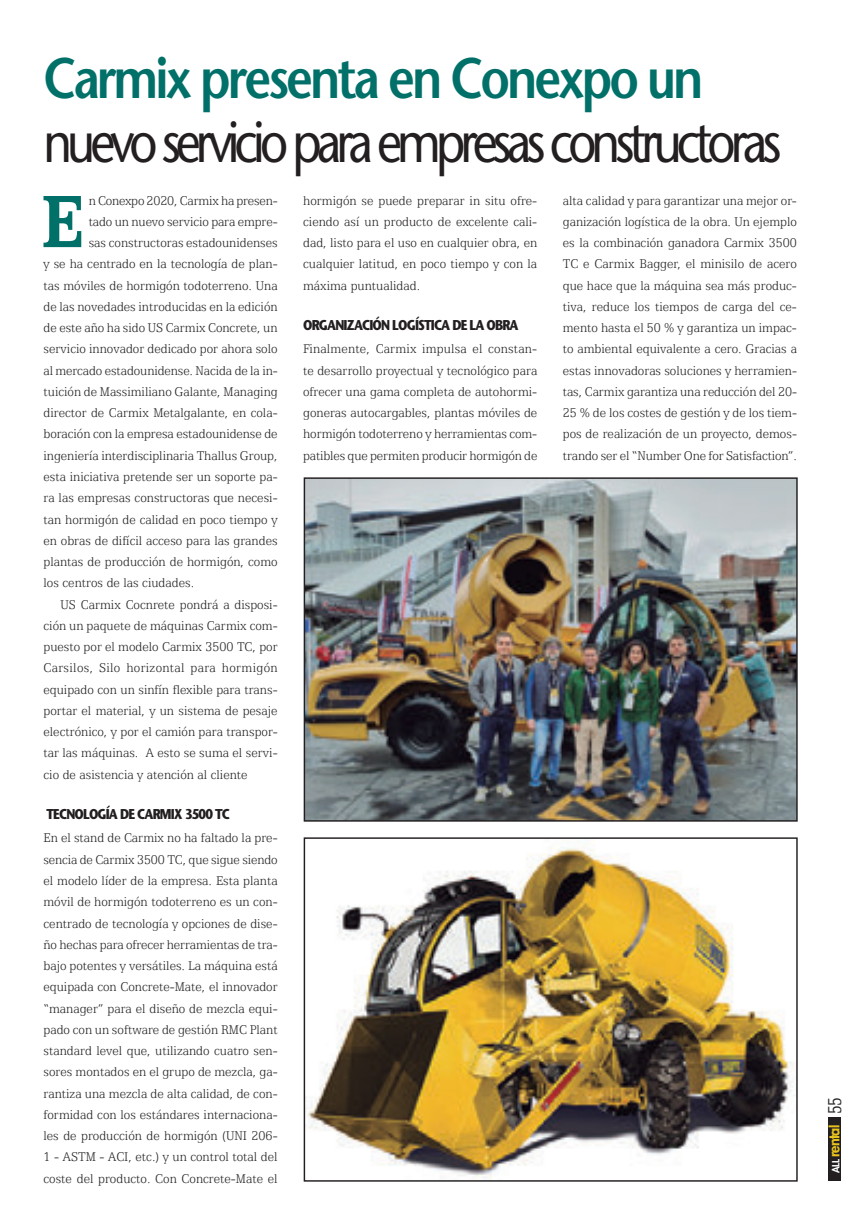
<style>
.page{position:relative;width:854px;height:1224px;background:#fff}
.page>*{position:absolute;margin:0;border:0;box-sizing:border-box;transform-origin:0 0}
.t1{font:700 83.55px "Egyptian 505 BT";color:#007069;scale:.9 1}
.t2{font:57px "Stone Sans";letter-spacing:-.1em;color:#231f20;scale:.86 1}
.t3{font:600 57px "Stone Sans";letter-spacing:-.06em;color:#007069;scale:.86 1}
.t4{font:800 15px "Futura";color:#e8c31d;scale:.96 1}
.t5{font:300 14.25px/21.3px "Egyptian 505 BT";color:#231f20;text-align:justify;scale:.9 1}
.t6{font:700 14.25px "Stone Sans";letter-spacing:-.07em;color:#231f20;scale:.85 1}
.t7{font:300 14.25px "Egyptian 505 BT";letter-spacing:.025em;color:#231f20;scale:.9 1}
.s1{font-size:9.75px;color:#fff}
.s2{font-size:12.75px}
.s3{font-family:"Egyptian 505 BT";font-weight:400;font-size:21px;color:#231f20}
</style>
<div class="page">
<div style="left:828px;top:1117px;width:13px;height:64px;background:#231f20"></div>
<img style="left:307px;top:845px;width:487px;height:334px">
<img style="left:306px;top:479px;width:490px;height:341px">
<h2 class="t3" style="left:44px;top:44px;width:769px">Carmix presenta en Conexpo un</h2>
<h2 class="t2" style="left:44px;top:108px;width:860px">nuevo servicio para empresas constructoras</h2>
<h1 class="t1" style="left:41px;top:172px;width:50px">E</h1>
<p class="t5" style="left:89px;top:189px;width:211px">n Conexpo 2020, Carmix ha presen-</p>
<p class="t5" style="left:89px;top:211px;width:211px">tado un nuevo servicio para empre-</p>
<p class="t5" style="left:89px;top:232px;width:212px">sas constructoras estadounidenses</p>
<p class="t5" style="left:44px;top:253px;width:262px">y se ha centrado en la tecnología de plan-</p>
<p class="t5" style="left:44px;top:274px;width:262px">tas móviles de hormigón todoterreno. Una</p>
<p class="t5" style="left:44px;top:296px;width:262px">de las novedades introducidas en la edición</p>
<p class="t5" style="left:44px;top:317px;width:262px">de este año ha sido US Carmix Concrete, un</p>
<p class="t5" style="left:44px;top:338px;width:262px">servicio innovador dedicado por ahora solo</p>
<p class="t5" style="left:44px;top:359px;width:262px">al mercado estadounidense. Nacida de la in-</p>
<p class="t5" style="left:44px;top:381px;width:262px">tuición de Massimiliano Galante, Managing</p>
<p class="t5" style="left:44px;top:402px;width:262px">director de Carmix Metalgalante, en cola-</p>
<p class="t5" style="left:44px;top:423px;width:262px">boración con la empresa estadounidense de</p>
<p class="t5" style="left:44px;top:444px;width:262px">ingeniería interdisciplinaria Thallus Group,</p>
<p class="t5" style="left:44px;top:466px;width:262px">esta iniciativa pretende ser un soporte pa-</p>
<p class="t5" style="left:44px;top:487px;width:262px">ra las empresas constructoras que necesi-</p>
<p class="t5" style="left:44px;top:508px;width:262px">tan hormigón de calidad en poco tiempo y</p>
<p class="t5" style="left:44px;top:529px;width:262px">en obras de difícil acceso para las grandes</p>
<p class="t5" style="left:44px;top:551px;width:262px">plantas de producción de hormigón, como</p>
<p class="t5" style="left:44px;top:572px;width:169px">los centros de las ciudades.</p>
<p class="t5" style="left:61px;top:593px;width:243px">US Carmix Cocnrete pondrá a disposi-</p>
<p class="t5" style="left:44px;top:614px;width:262px">ción un paquete de máquinas Carmix com-</p>
<p class="t5" style="left:44px;top:636px;width:262px">puesto por el modelo Carmix 3500 TC, por</p>
<p class="t7" style="left:44px;top:660px;width:262px">Carsilos, Silo horizontal para hormigón</p>
<p class="t5" style="left:44px;top:678px;width:262px">equipado con un sinfín flexible para trans-</p>
<p class="t5" style="left:44px;top:700px;width:262px">portar el material, y un sistema de pesaje</p>
<p class="t5" style="left:44px;top:721px;width:262px">electrónico, y por el camión para transpor-</p>
<p class="t5" style="left:44px;top:742px;width:262px">tar las máquinas. A esto se suma el servi-</p>
<p class="t5" style="left:44px;top:763px;width:228px">cio de asistencia y atención al cliente</p>
<p class="t6" style="left:46px;top:805px;width:217px">TECNOLOGÍA DE CARMIX 3500 TC</p>
<p class="t5" style="left:44px;top:827px;width:262px">En el stand de Carmix no ha faltado la pre&shy;sencia de Carmix 3500 TC, que sigue siendo el modelo líder de la empresa. Esta planta móvil de hormigón todoterreno es un con&shy;centrado de tecnología y opciones de dise&shy;ño hechas para ofrecer herramientas de tra&shy;bajo potentes y versátiles. La máquina está equipada con Concrete-Mate, el innovador “manager” para el diseño de mezcla equi&shy;pado con un software de gestión RMC Plant standard level que, utilizando cuatro sen&shy;sores montados en el grupo de mezcla, ga&shy;rantiza una mezcla de alta calidad, de con&shy;formidad con los estándares internaciona&shy;les de producción de hormigón (UNI 206- 1 - ASTM - ACI, etc.) y un control total del coste del producto. Con Concrete-Mate el</p>
<p class="t5" style="left:303px;top:189px;width:262px">hormigón se puede preparar in situ ofre&shy;ciendo así un producto de excelente cali&shy;dad, listo para el uso en cualquier obra, en cualquier latitud, en poco tiempo y con la máxima puntualidad.</p>
<p class="t6" style="left:303px;top:316px;width:255px">ORGANIZACIÓN LOGÍSTICA DE LA OBRA</p>
<p class="t5" style="left:303px;top:338px;width:262px">Finalmente, Carmix impulsa el constan&shy;te desarrollo proyectual y tecnológico para ofrecer una gama completa de autohormi&shy;goneras autocargables, plantas móviles de hormigón todoterreno y herramientas com&shy;patibles que permiten producir hormigón de</p>
<p class="t5" style="left:563px;top:189px;width:262px">alta calidad y para garantizar una mejor or&shy;ganización logística de la obra. Un ejemplo es la combinación ganadora Carmix 3500<br>TC e Carmix Bagger, el minisilo de acero que hace que la máquina sea más produc&shy;tiva, reduce los tiempos de carga del ce&shy;mento hasta el 50 % y garantiza un impac&shy;to ambiental equivalente a cero. Gracias a estas innovadoras soluciones y herramien&shy;tas, Carmix garantiza una reducción del 20- 25 % de los costes de gestión y de los tiem&shy;pos de realización de un proyecto, demos&shy;trando ser el “Number One for Satisfaction”.</p>
<p class="t4" style="left:824px;top:1173px;width:81px;rotate:-90deg"><span class="s1">ALL</span> renta<span class="s2">l</span> <span class="s3">55</span></p>
</div>
